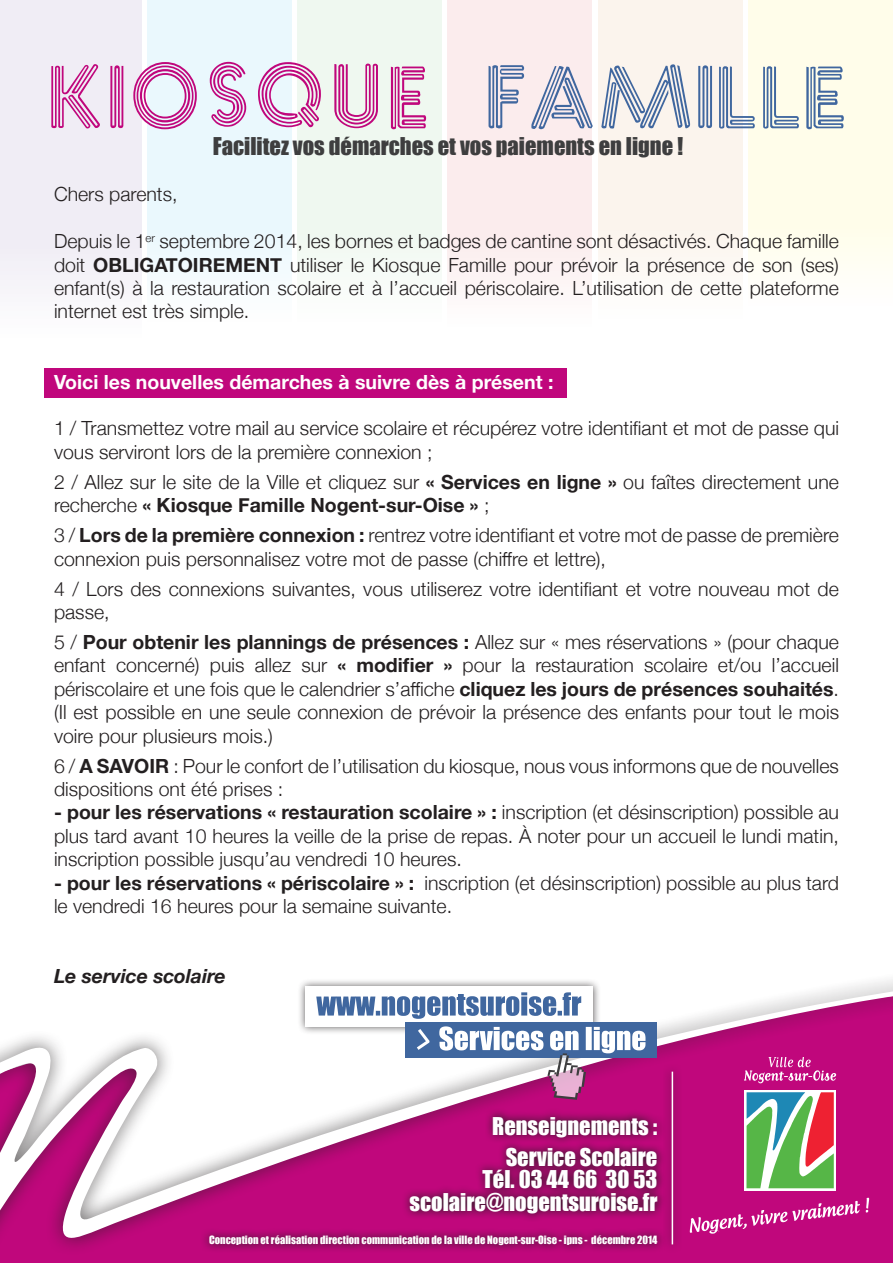
<style>
.page{position:relative;width:893px;height:1263px;background:#fff}
.page>*{position:absolute;margin:0;border:0;box-sizing:border-box;transform-origin:0 0}
.t1{font:90px "Neon Caps";letter-spacing:.02em;color:#c0077c;scale:.94 1}
.t2{font:22.5px "Impact";color:#fff}
.t3{font:22.5px "Impact";color:#3e3e3f}
.t4{font:300 19.5px/23.4px "Helvetica Neue";color:#231f20}
.t5{font:700 19.5px "Helvetica Neue";color:#fff}
.t6{font:italic 700 19.5px "Helvetica Neue";color:#231f20}
.t7{font:10.5px "Impact";color:#fff}
.s1{color:#40679f}
.s2{font-weight:700}
</style>
<div class="page">
<div style="left:45px;top:368px;width:522px;height:30px;background:#c0077c"></div>
<div style="left:0;top:0;width:141px;height:340px;background:linear-gradient(to right,#f2eff6,#f2eff6)"></div>
<div style="left:147px;top:0;width:144px;height:325px;background:linear-gradient(to bottom,#e6f7fd,#f4fbfe)"></div>
<div style="left:297px;top:0;width:145px;height:325px;background:linear-gradient(to right,#f1f9f2,#f1f9f2)"></div>
<div style="left:447px;top:0;width:145px;height:329px;background:linear-gradient(to bottom,#fae8ea,#fdf5f5)"></div>
<div style="left:598px;top:0;width:144px;height:321px;background:linear-gradient(to right,#fcf6ef,#fcf6ef)"></div>
<div style="left:748px;top:0;width:145px;height:308px;background:linear-gradient(to bottom,#fffde6,#fffef3)"></div>
<div style="left:0;top:969px;width:893px;height:294px;background:#231f20;opacity:.69"></div>
<svg style="left:0;top:988px;width:893px;height:260px"></svg>
<svg style="left:735px;top:1201px;width:125px;height:33px"></svg>
<svg style="left:866px;top:1198px;width:3px;height:14px"></svg>
<svg style="left:744px;top:1090px;width:92px;height:100px"></svg>
<svg style="left:746px;top:1092px;width:88px;height:96px"></svg>
<svg style="left:744px;top:1057px;width:92px;height:26px"></svg>
<svg style="left:200px;top:1108px;width:535px;height:155px;fill:#c0087c"></svg>
<div style="left:662px;top:1062px;width:27px;height:199px;background:linear-gradient(to bottom,#b70877,#b90878)"></div>
<hr style="left:672px;top:1071px;width:1px;height:173px;background:#fff">
<div style="left:297px;top:978px;width:311px;height:63px;background:#231f20;opacity:.75"></div>
<div style="left:305px;top:986px;width:288px;height:41px;background:#fff"></div>
<svg style="left:316px;top:992px;width:265px;height:27px"></svg>
<div style="left:405px;top:1022px;width:252px;height:35px;background:#40679f"></div>
<svg style="left:417px;top:1029px;width:13px;height:21px"></svg>
<svg style="left:439px;top:1026px;width:206px;height:74px"></svg>
<p class="t1" style="left:47px;top:32px;width:855px">KIOSQUE <span class="s1">FAMILLE</span></p>
<p class="t3" style="left:213px;top:129px;width:472px">Facilitez vos démarches et vos paiements en ligne !</p>
<p class="t4" style="left:54px;top:182px;width:125px">Chers parents,</p>
<p class="t4" style="left:54px;top:228px;width:786px;text-align:justify">Depuis le 1<sup>er</sup> septembre 2014, les bornes et badges de cantine sont désactivés. Chaque famille doit <span class="s2">OBLIGATOIREMENT</span> utiliser le Kiosque Famille pour prévoir la présence de son (ses) enfant(s) à la restauration scolaire et à l’accueil périscolaire. L’utilisation de cette plateforme internet est très simple.</p>
<p class="t5" style="left:54px;top:366px;width:501px">Voici les nouvelles démarches à suivre dès à présent :</p>
<p class="t4" style="left:54px;top:416px;width:787px">1 / Transmettez votre mail au service scolaire et récupérez votre identifiant et mot de passe qui vous serviront lors de la première connexion ;</p>
<p class="t4" style="left:54px;top:469px;width:786px">2 / Allez sur le site de la Ville et cliquez sur <span class="s2">« Services en ligne »</span> ou faîtes directement une recherche <span class="s2">« Kiosque Famille Nogent-sur-Oise »</span> ;</p>
<p class="t4" style="left:54px;top:522px;width:786px">3 / <span class="s2">Lors de la première connexion :</span> rentrez votre identifiant et votre mot de passe de première connexion puis personnalisez votre mot de passe (chiffre et lettre),</p>
<p class="t4" style="left:54px;top:576px;width:786px">4 / Lors des connexions suivantes, vous utiliserez votre identifiant et votre nouveau mot de passe,</p>
<p class="t4" style="left:54px;top:629px;width:786px;text-align:justify">5 / <span class="s2">Pour obtenir les plannings de présences :</span> Allez sur « mes réservations » (pour chaque enfant concerné) puis allez sur <span class="s2">« modifier »</span> pour la restauration scolaire et/ou l’accueil périscolaire et une fois que le calendrier s’affiche <span class="s2">cliquez les jours de présences souhaités</span>. (Il est possible en une seule connexion de prévoir la présence des enfants pour tout le mois voire pour plusieurs mois.)</p>
<p class="t4" style="left:54px;top:753px;width:786px">6 / <span class="s2">A SAVOIR</span> : Pour le confort de l’utilisation du kiosque, nous vous informons que de nouvelles dispositions ont été prises :</p>
<p class="t4" style="left:54px;top:800px;width:786px;text-align:justify"><span class="s2">- pour les réservations « restauration scolaire » :</span> inscription (et désinscription) possible au plus tard avant 10 heures la veille de la prise de repas. À noter pour un accueil le lundi matin, inscription possible jusqu’au vendredi 10 heures.</p>
<p class="t4" style="left:54px;top:870px;width:786px"><span class="s2">- pour les réservations « périscolaire » :</span> inscription (et désinscription) possible au plus tard le vendredi 16 heures pour la semaine suivante.</p>
<p class="t6" style="left:54px;top:961px;width:173px">Le service scolaire</p>
<p class="t2" style="left:492px;top:1109px;width:167px">Renseignements :</p>
<p class="t2" style="left:506px;top:1140px;width:153px">Service Scolaire</p>
<p class="t2" style="left:482px;top:1162px;width:176px">Tél. 03 44 66 30 53</p>
<p class="t2" style="left:410px;top:1185px;width:249px">scolaire@nogentsuroise.fr</p>
<p class="t7" style="left:209px;top:1232px;width:450px">Conception et réalisation direction communication de la ville de Nogent-sur-Oise - ipns - décembre 2014</p>
</div>
